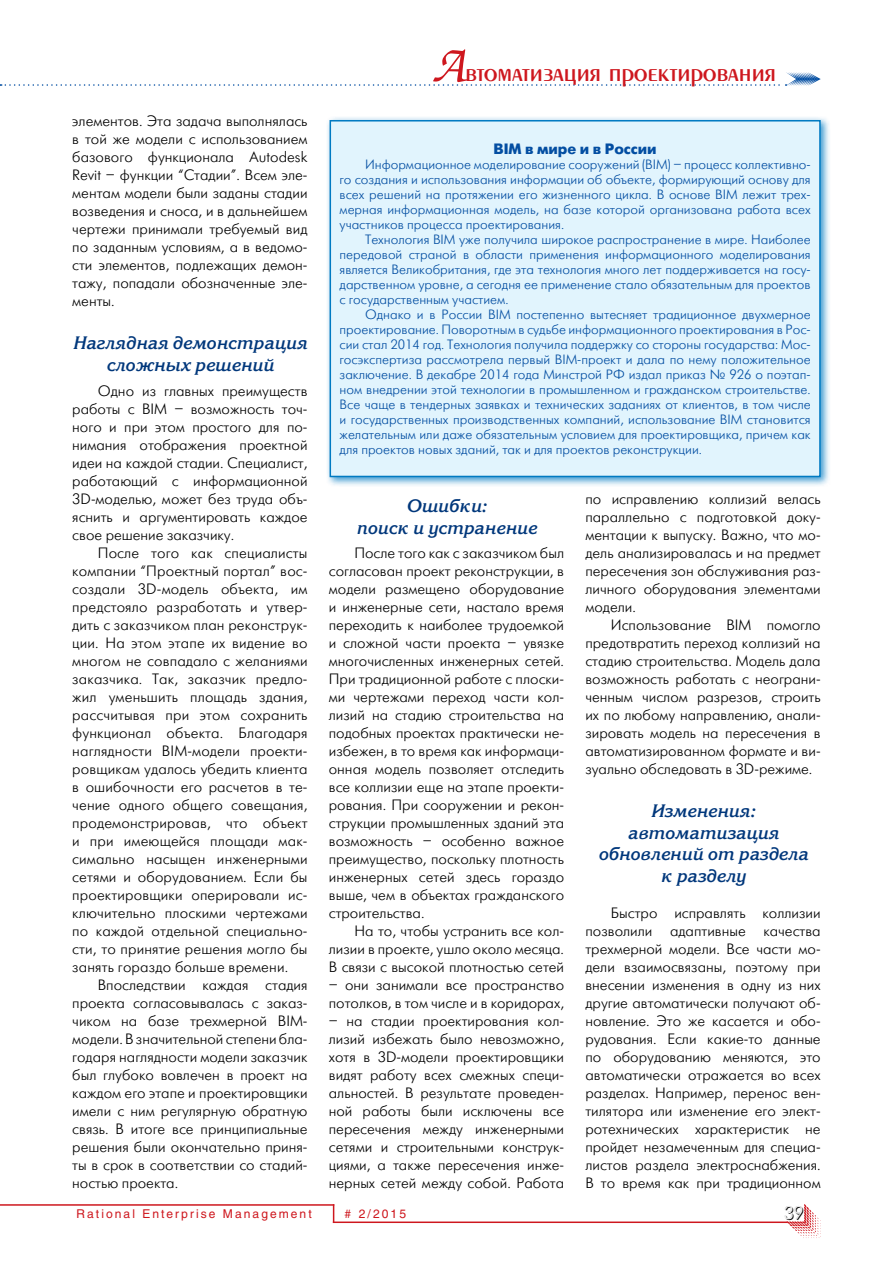
<style>
.page{position:relative;width:893px;height:1263px;background:#fff}
.page>*{position:absolute;margin:0;border:0;box-sizing:border-box;transform-origin:0 0}
.t1{font:27px "Penta Demi";color:#ce171e}
.t2{font:italic 700 18px/21.6px "Korinna C";color:#00377b;text-align:center}
.t3{font:18px "Futuris Shadow C";color:#000}
.t4{font:15px/18px "Futuris Light C";color:#000;text-align:justify}
.t5{font:700 15px "Futuris C";color:#034ea2}
.t6{font:13.5px/15px "Futuris Light C";color:#034ea2;text-align:justify}
.t7{font:12px "Helios";letter-spacing:.17em;color:#ce171e}
.s1{font-family:"Zapf Chancery C";font-size:54px}
</style>
<div class="page">
<svg style="left:787px;top:1204px;width:34px;height:34px"></svg>
<hr style="left:0;top:1204px;width:334px;height:2px;background:#ce171e">
<svg style="left:333px;top:1206px;width:1px;height:15px"></svg>
<hr style="left:333px;top:1221px;width:455px;height:2px;background:#ce171e">
<svg style="left:0;top:72px;width:821px;height:14px"></svg>
<div style="left:326px;top:116px;width:505px;height:371px;background:#007ac2;opacity:.75"></div>
<div style="left:330px;top:121px;width:490px;height:355px;background:#e1f4fd"></div>
<div style="left:330px;top:120px;width:491px;height:357px;border:2px solid #007ac2"></div>
<p class="t4" style="left:72px;top:112px;width:237px">элементов. Эта задача выполнялась в той же модели с использованием базового функционала Autodesk Revit – функции “Стадии”. Всем эле&shy;ментам модели были заданы стадии возведения и сноса, и в дальнейшем чертежи принимали требуемый вид по заданным условиям, а в ведомо&shy;сти элементов, подлежащих демон&shy;тажу, попадали обозначенные эле&shy;менты.</p>
<p class="t2" style="left:73px;top:333px;width:236px">Наглядная демонстрация сложных решений</p>
<p class="t4" style="left:72px;top:382px;width:237px;text-indent:26px">Одно из главных преимуществ работы с BIM – возможность точ&shy;ного и при этом простого для по&shy;нимания отображения проектной идеи на каждой стадии. Специалист, работающий с информационной 3D-моделью, может без труда объ&shy;яснить и аргументировать каждое свое решение заказчику.</p>
<p class="t4" style="left:72px;top:544px;width:237px;text-indent:26px">После того как специалисты компании “Проектный портал” вос&shy;создали 3D-модель объекта, им предстояло разработать и утвер&shy;дить с заказчиком план реконструк&shy;ции. На этом этапе их видение во многом не совпадало с желаниями заказчика. Так, заказчик предло&shy;жил уменьшить площадь здания, рассчитывая при этом сохранить функционал объекта. Благодаря наглядности BIM-модели проекти&shy;ровщикам удалось убедить клиента в ошибочности его расчетов в те&shy;чение одного общего совещания, продемонстрировав, что объект и при имеющейся площади мак&shy;симально насыщен инженерными сетями и оборудованием. Если бы проектировщики оперировали ис&shy;ключительно плоскими чертежами по каждой отдельной специально&shy;сти, то принятие решения могло бы занять гораздо больше времени.</p>
<p class="t4" style="left:72px;top:976px;width:237px;text-indent:26px">Впоследствии каждая стадия проекта согласовывалась с заказ&shy;чиком на базе трехмерной BIM&shy;модели. В значительной степени бла&shy;годаря наглядности модели заказчик был глубоко вовлечен в проект на каждом его этапе и проектировщики имели с ним регулярную обратную связь. В итоге все принципиальные решения были окончательно приня&shy;ты в срок в соответствии со стадий&shy;ностью проекта.</p>
<h1 class="t1" style="left:432px;top:59px;width:346px"><span class="s1">А</span>втоматизация проектирования</h1>
<p class="t5" style="left:494px;top:141px;width:164px">BIM в мире и в России</p>
<p class="t6" style="left:340px;top:157px;width:473px;text-indent:26px">Информационное моделирование сооружений (BIM) – процесс коллективно&shy;го создания и использования информации об объекте, формирующий основу для всех решений на протяжении его жизненного цикла. В основе BIM лежит трех&shy;мерная информационная модель, на базе которой организована работа всех участников процесса проектирования.</p>
<p class="t6" style="left:340px;top:232px;width:473px;text-indent:26px">Технология BIM уже получила широкое распространение в мире. Наиболее передовой страной в области применения информационного моделирования является Великобритания, где эта технология много лет поддерживается на госу&shy;дарственном уровне, а сегодня ее применение стало обязательным для проектов с государственным участием.</p>
<p class="t6" style="left:340px;top:307px;width:473px;text-indent:26px">Однако и в России BIM постепенно вытесняет традиционное двухмерное проектирование. Поворотным в судьбе информационного проектирования в Рос&shy;сии стал 2014 год. Технология получила поддержку со стороны государства: Мос&shy;госэкспертиза рассмотрела первый BIM-проект и дала по нему положительное заключение. В декабре 2014 года Минстрой РФ издал приказ № 926 о поэтап&shy;ном внедрении этой технологии в промышленном и гражданском строительстве.<br>Все чаще в тендерных заявках и технических заданиях от клиентов, в том числе и государственных производственных компаний, использование BIM становится желательным или даже обязательным условием для проектировщика, причем как для проектов новых зданий, так и для проектов реконструкции.</p>
<p class="t2" style="left:356px;top:496px;width:182px">Ошибки:<br>поиск и устранение</p>
<p class="t4" style="left:329px;top:544px;width:237px;text-indent:26px">После того как с заказчиком был согласован проект реконструкции, в модели размещено оборудование и инженерные сети, настало время переходить к наиболее трудоемкой и сложной части проекта – увязке многочисленных инженерных сетей.<br>При традиционной работе с плоски&shy;ми чертежами переход части кол&shy;лизий на стадию строительства на подобных проектах практически не&shy;избежен, в то время как информаци&shy;онная модель позволяет отследить все коллизии еще на этапе проекти&shy;рования. При сооружении и рекон&shy;струкции промышленных зданий эта возможность – особенно важное преимущество, поскольку плотность инженерных сетей здесь гораздо выше, чем в объектах гражданского строительства.</p>
<p class="t4" style="left:329px;top:922px;width:237px;text-indent:26px">На то, чтобы устранить все кол&shy;лизии в проекте, ушло около месяца.<br>В связи с высокой плотностью сетей</p>
<p class="t4" style="left:329px;top:976px;width:237px">– они занимали все пространство потолков, в том числе и в коридорах,</p>
<p class="t4" style="left:329px;top:1012px;width:237px">– на стадии проектирования кол&shy;лизий избежать было невозможно, хотя в 3D-модели проектировщики видят работу всех смежных специ&shy;альностей. В результате проведен&shy;ной работы были исключены все пересечения между инженерными сетями и строительными конструк&shy;циями, а также пересечения инже&shy;нерных сетей между собой. Работа</p>
<p class="t4" style="left:585px;top:490px;width:237px">по исправлению коллизий велась параллельно с подготовкой доку&shy;ментации к выпуску. Важно, что мо&shy;дель анализировалась и на предмет пересечения зон обслуживания раз&shy;личного оборудования элементами модели.</p>
<p class="t4" style="left:585px;top:616px;width:237px;text-indent:26px">Использование BIM помогло предотвратить переход коллизий на стадию строительства. Модель дала возможность работать с неограни&shy;ченным числом разрезов, строить их по любому направлению, анали&shy;зировать модель на пересечения в автоматизированном формате и ви&shy;зуально обследовать в 3D-режиме.</p>
<p class="t2" style="left:598px;top:801px;width:212px">Изменения: автоматизация обновлений от раздела к разделу</p>
<p class="t4" style="left:585px;top:904px;width:237px;text-indent:26px">Быстро исправлять коллизии позволили адаптивные качества трехмерной модели. Все части мо&shy;дели взаимосвязаны, поэтому при внесении изменения в одну из них другие автоматически получают об&shy;новление. Это же касается и обо&shy;рудования. Если какие-то данные по оборудованию меняются, это автоматически отражается во всех разделах. Например, перенос вен&shy;тилятора или изменение его элект&shy;ротехнических характеристик не пройдет незамеченным для специа&shy;листов раздела электроснабжения.<br>В то время как при традиционном</p>
<p class="t7" style="left:77px;top:1207px;width:237px">Rational Enterprise Management</p>
<p class="t3" style="left:784px;top:1204px;width:21px">39</p>
<p class="t7" style="left:345px;top:1207px;width:63px"># 2/2015</p>
</div>
